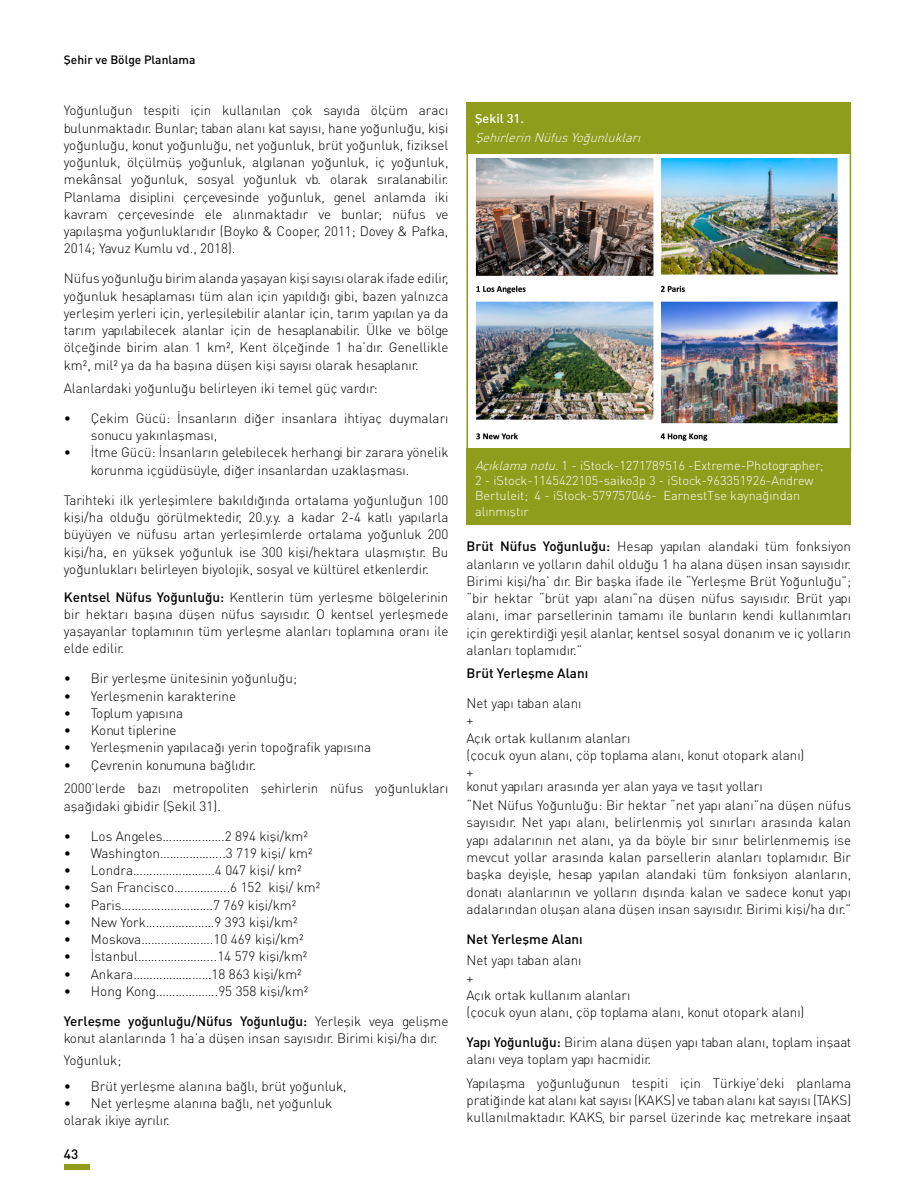
<style>
.page{position:relative;width:915px;height:1191px;background:#fff}
.page>*{position:absolute;margin:0;border:0;box-sizing:border-box;transform-origin:0 0}
.t1{font:13.5px/17.2px "DINT Light Tr";color:#000}
.t2{font:13.5px "DIN Medium Tr";color:#000}
.t3{font:12.75px/15.3px "DINT Light Tr";color:#fff}
.t4{font:italic 12.75px "DINT Light Tr";color:#fff}
.t5{font:12.75px "DIN Medium Tr";color:#fff}
.t6{font:12px "DIN Medium Tr";color:#000}
.s1{font-family:"DIN Medium Tr"}
.s2{font-family:"DINT Light Tr"}
.s3{font-style:italic}
</style>
<div class="page">
<div style="left:64px;top:1163px;width:25px;height:6px;background:#8f9c1c"></div>
<svg style="left:466px;top:144px;width:385px;height:309px"></svg>
<div style="left:466px;top:102px;width:384px;height:51px;background:#8f9c1c"></div>
<img style="left:471px;top:159px;width:371px;height:285px">
<div style="left:466px;top:449px;width:384px;height:76px;background:#8f9c1c"></div>
<p class="t6" style="left:64px;top:52px;width:133px">Şehir ve Bölge Planlama</p>
<p class="t1" style="left:64px;top:102px;width:386px;text-align:justify">Yoğunluğun tespiti için kullanılan çok sayıda ölçüm aracı bulunmaktadır. Bunlar; taban alanı kat sayısı, hane yoğunluğu, kişi yoğunluğu, konut yoğunluğu, net yoğunluk, brüt yoğunluk, fiziksel yoğunluk, ölçülmüş yoğunluk, algılanan yoğunluk, iç yoğunluk, mekânsal yoğunluk, sosyal yoğunluk vb. olarak sıralanabilir.<br>Planlama disiplini çerçevesinde yoğunluk, genel anlamda iki kavram çerçevesinde ele alınmaktadır ve bunlar; nüfus ve yapılaşma yoğunluklarıdır (Boyko &amp; Cooper, 2011; Dovey &amp; Pafka, 2014; Yavuz Kumlu vd., 2018).</p>
<p class="t1" style="left:64px;top:270px;width:386px;text-align:justify">Nüfus yoğunluğu birim alanda yaşayan kişi sayısı olarak ifade edilir, yoğunluk hesaplaması tüm alan için yapıldığı gibi, bazen yalnızca yerleşim yerleri için, yerleşilebilir alanlar için, tarım yapılan ya da tarım yapılabilecek alanlar için de hesaplanabilir. Ülke ve bölge ölçeğinde birim alan 1 km², Kent ölçeğinde 1 ha’dır. Genellikle km², mil² ya da ha başına düşen kişi sayısı olarak hesaplanır.</p>
<p class="t1" style="left:64px;top:379px;width:315px">Alanlardaki yoğunluğu belirleyen iki temel güç vardır:</p>
<p class="t1" style="left:91px;top:409px;width:359px;text-indent:-27px">• Çekim Gücü: İnsanların diğer insanlara ihtiyaç duymaları sonucu yakınlaşması,</p>
<p class="t1" style="left:91px;top:444px;width:359px;text-indent:-27px">• İtme Gücü: İnsanların gelebilecek herhangi bir zarara yönelik korunma içgüdüsüyle, diğer insanlardan uzaklaşması.</p>
<p class="t1" style="left:64px;top:491px;width:386px;text-align:justify">Tarihteki ilk yerleşimlere bakıldığında ortalama yoğunluğun 100 kişi/ha olduğu görülmektedir, 20.y.y. a kadar 2-4 katlı yapılarla büyüyen ve nüfusu artan yerleşimlerde ortalama yoğunluk 200 kişi/ha, en yüksek yoğunluk ise 300 kişi/hektara ulaşmıştır. Bu yoğunlukları belirleyen biyolojik, sosyal ve kültürel etkenlerdir.</p>
<p class="t1" style="left:64px;top:588px;width:386px;text-align:justify"><span class="s1">Kentsel Nüfus Yoğunluğu:</span> Kentlerin tüm yerleşme bölgelerinin bir hektarı başına düşen nüfus sayısıdır. O kentsel yerleşmede yaşayanlar toplamının tüm yerleşme alanları toplamına oranı ile elde edilir.</p>
<p class="t1" style="left:64px;top:669px;width:234px">• Bir yerleşme ünitesinin yoğunluğu;</p>
<p class="t1" style="left:64px;top:687px;width:174px">• Yerleşmenin karakterine</p>
<p class="t1" style="left:64px;top:704px;width:121px">• Toplum yapısına</p>
<p class="t1" style="left:64px;top:721px;width:114px">• Konut tiplerine</p>
<p class="t1" style="left:64px;top:738px;width:309px">• Yerleşmenin yapılacağı yerin topoğrafik yapısına</p>
<p class="t1" style="left:64px;top:753px;width:386px;line-height:23.7px">• Çevrenin konumuna bağlıdır.<br>2000’lerde bazı metropoliten şehirlerin nüfus yoğunlukları</p>
<p class="t1" style="left:64px;top:797px;width:158px">aşağıdaki gibidir (Şekil 31).</p>
<p class="t1" style="left:64px;top:827px;width:245px">• Los Angeles……………….2 894 kişi/km²</p>
<p class="t1" style="left:64px;top:844px;width:250px">• Washington………………..3 719 kişi/ km²</p>
<p class="t1" style="left:64px;top:861px;width:239px">• Londra…………………….4 047 kişi/ km²</p>
<p class="t1" style="left:64px;top:879px;width:258px">• San Francisco……………..6 152 kişi/ km²</p>
<p class="t1" style="left:64px;top:896px;width:234px">• Paris……………………….7 769 kişi/km²</p>
<p class="t1" style="left:64px;top:913px;width:235px">• New York…………………9 393 kişi/km²</p>
<p class="t1" style="left:64px;top:930px;width:241px">• Moskova………………….10 469 kişi/km²</p>
<p class="t1" style="left:64px;top:948px;width:245px">• İstanbul…………………...14 579 kişi/km²</p>
<p class="t1" style="left:64px;top:965px;width:239px">• Ankara……………………18 863 kişi/km²</p>
<p class="t1" style="left:64px;top:982px;width:246px">• Hong Kong……………….95 358 kişi/km²</p>
<p class="t2" style="left:64px;top:1012px;width:386px">Yerleşme yoğunluğu/Nüfus Yoğunluğu: <span class="s2">Yerleşik veya gelişme</span></p>
<p class="t1" style="left:64px;top:1027px;width:375px;line-height:21.5px">konut alanlarında 1 ha’a düşen insan sayısıdır. Birimi kişi/ha dır.<br>Yoğunluk;</p>
<p class="t1" style="left:64px;top:1077px;width:284px">• Brüt yerleşme alanına bağlı, brüt yoğunluk,</p>
<p class="t1" style="left:64px;top:1094px;width:270px">• Net yerleşme alanına bağlı, net yoğunluk olarak ikiye ayrılır.</p>
<p class="t2" style="left:64px;top:1145px;width:16px">43</p>
<p class="t5" style="left:475px;top:111px;width:50px">Şekil 31.</p>
<p class="t4" style="left:475px;top:130px;width:171px">ŞehirlerinNüfusYoğunlukları</p>
<p class="t3" style="left:475px;top:457px;width:350px"><span class="s3">Açıklamanotu.</span>1 - iStock-1271789516 -Extreme-Photographer; 2 - iStock-1145422105-saiko3p 3 - iStock-963351926-Andrew Bertuleit; 4 - iStock-579757046- EarnestTse kaynağından alınmıştır</p>
<p class="t1" style="left:466px;top:538px;width:386px;text-align:justify"><span class="s1">Brüt Nüfus Yoğunluğu:</span> Hesap yapılan alandaki tüm fonksiyon alanların ve yolların dahil olduğu 1 ha alana düşen insan sayısıdır.<br>Birimi kişi/ha’ dır. Bir başka ifade ile “Yerleşme Brüt Yoğunluğu”; “bir hektar “brüt yapı alanı”na düşen nüfus sayısıdır. Brüt yapı alanı, imar parsellerinin tamamı ile bunların kendi kullanımları için gerektirdiği yeşil alanlar, kentsel sosyal donanım ve iç yolların alanları toplamıdır.”</p>
<p class="t2" style="left:466px;top:664px;width:123px">Brüt Yerleşme Alanı</p>
<p class="t1" style="left:466px;top:694px;width:339px">Net yapı taban alanı<br>+<br>Açık ortak kullanım alanları<br>(çocuk oyun alanı, çöp toplama alanı, konut otopark alanı) +</p>
<p class="t1" style="left:466px;top:776px;width:386px;line-height:19.5px">konut yapıları arasında yer alan yaya ve taşıt yolları<br>“Net Nüfus Yoğunluğu: Bir hektar “net yapı alanı”na düşen nüfus</p>
<p class="t1" style="left:466px;top:814px;width:386px;text-align:justify">sayısıdır. Net yapı alanı, belirlenmiş yol sınırları arasında kalan yapı adalarının net alanı, ya da böyle bir sınır belirlenmemiş ise mevcut yollar arasında kalan parsellerin alanları toplamıdır. Bir başka deyişle, hesap yapılan alandaki tüm fonksiyon alanların, donatı alanlarının ve yolların dışında kalan ve sadece konut yapı adalarından oluşan alana düşen insan sayısıdır. Birimi kişi/ha dır.”</p>
<p class="t2" style="left:466px;top:930px;width:118px">Net Yerleşme Alanı</p>
<p class="t1" style="left:466px;top:951px;width:339px">Net yapı taban alanı<br>+<br>Açık ortak kullanım alanları<br>(çocuk oyun alanı, çöp toplama alanı, konut otopark alanı)</p>
<p class="t1" style="left:466px;top:1033px;width:386px"><span class="s1">Yapı Yoğunluğu:</span> Birim alana düşen yapı taban alanı, toplam inşaat alanı veya toplam yapı hacmidir.</p>
<p class="t1" style="left:466px;top:1074px;width:386px;text-align:justify">Yapılaşma yoğunluğunun tespiti için Türkiye’deki planlama pratiğinde kat alanı kat sayısı (KAKS) ve taban alanı kat sayısı (TAKS) kullanılmaktadır. KAKS, bir parsel üzerinde kaç metrekare inşaat</p>
</div>
